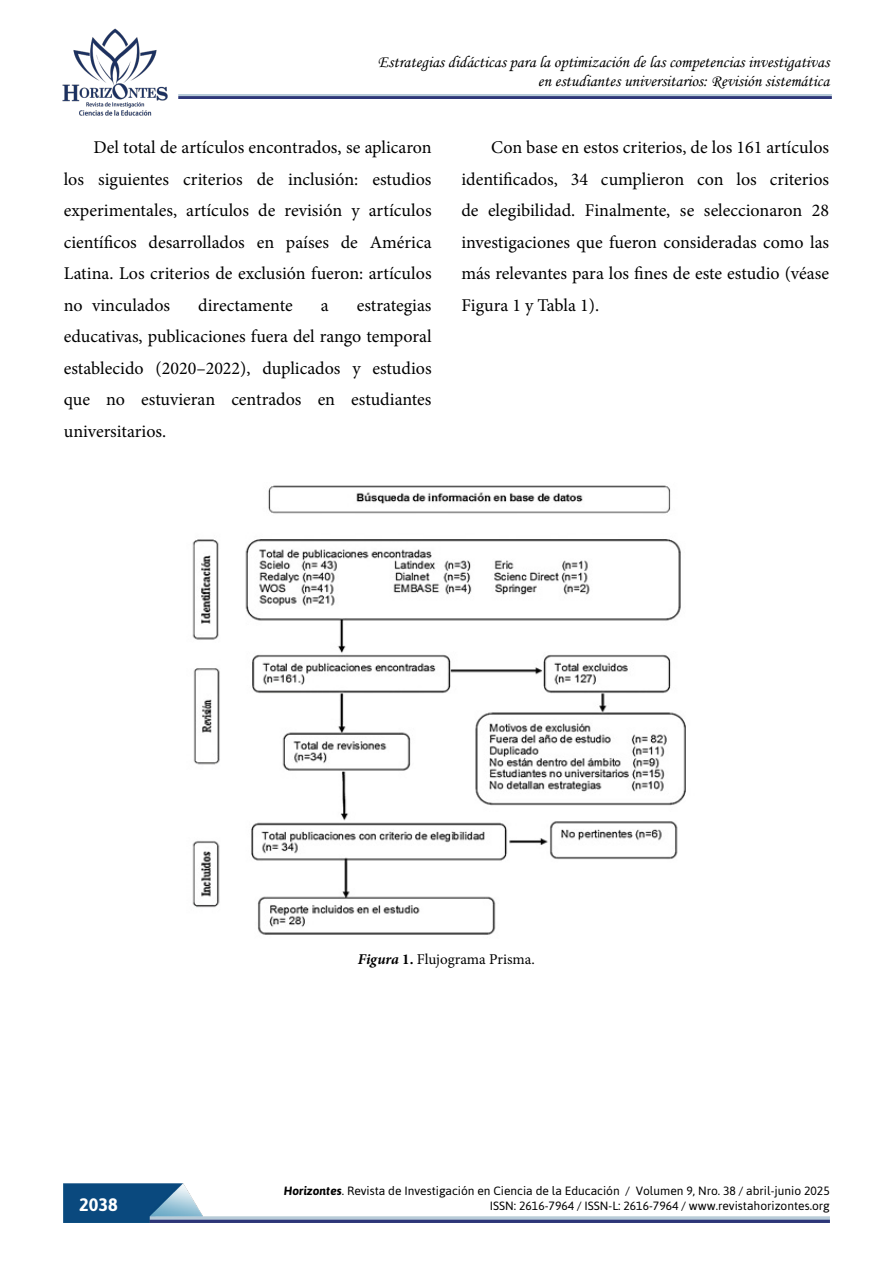
<style>
.page{position:relative;width:893px;height:1263px;background:#fff}
.page>*{position:absolute;margin:0;border:0;box-sizing:border-box;transform-origin:0 0}
.t1{font:18px/31.5px "Minion Pro";color:#000;text-align:justify}
.t2{font:700 18px "Asap";color:#fff}
.t3{font:16.5px/19.5px "Monotype Corsiva";color:#000;text-align:right}
.t4{font:15px "Minion Pro";color:#000}
.t5{font:12px "Asap";color:#000}
.s1{font-weight:700;font-style:italic}
.s2{font-weight:700}
</style>
<div class="page">
<img style="left:179px;top:95px;width:652px;height:4px">
<img style="left:62px;top:28px;width:106px;height:88px">
<img style="left:64px;top:1184px;width:765px;height:38px">
<img style="left:192px;top:485px;width:494px;height:450px">
<p class="t3" style="left:378px;top:52px;width:453px">Estrategias didácticas para la optimización de las competencias investigativas en estudiantes universitarios: Revisión sistemática</p>
<p class="t1" style="left:64px;top:132px;width:369px;text-indent:30px">Del total de artículos encontrados, se aplicaron los siguientes criterios de inclusión: estudios experimentales, artículos de revisión y artículos científicos desarrollados en países de América Latina. Los criterios de exclusión fueron: artículos no vinculados</p>
<p class="t1" style="left:198px;top:289px;width:96px">directamente</p>
<p class="t1" style="left:321px;top:289px;width:9px">a</p>
<p class="t1" style="left:64px;top:289px;width:369px;text-indent:293px">estrategias educativas, publicaciones fuera del rango temporal establecido (2020–2022), duplicados y estudios que no estuvieran centrados en estudiantes universitarios.</p>
<p class="t1" style="left:461px;top:132px;width:369px;text-indent:30px">Con base en estos criterios, de los 161 artículos identificados, 34 cumplieron con los criterios de elegibilidad. Finalmente, se seleccionaron 28 investigaciones que fueron consideradas como las más relevantes para los fines de este estudio (véase Figura 1 y Tabla 1).</p>
<p class="t4" style="left:358px;top:949px;width:178px"><span class="s1">Figura</span> <span class="s2">1.</span> Flujograma Prisma.</p>
<p class="t5" style="left:284px;top:1184px;width:548px"><span class="s1">Horizontes</span>. Revista de Investigación en Ciencia de la Educación / Volumen 9, Nro. 38 / abril-junio 2025</p>
<p class="t2" style="left:79px;top:1194px;width:40px">2038</p>
<p class="t5" style="left:490px;top:1199px;width:341px">ISSN: 2616-7964 / ISSN-L: 2616-7964 / www.revistahorizontes.org</p>
</div>
